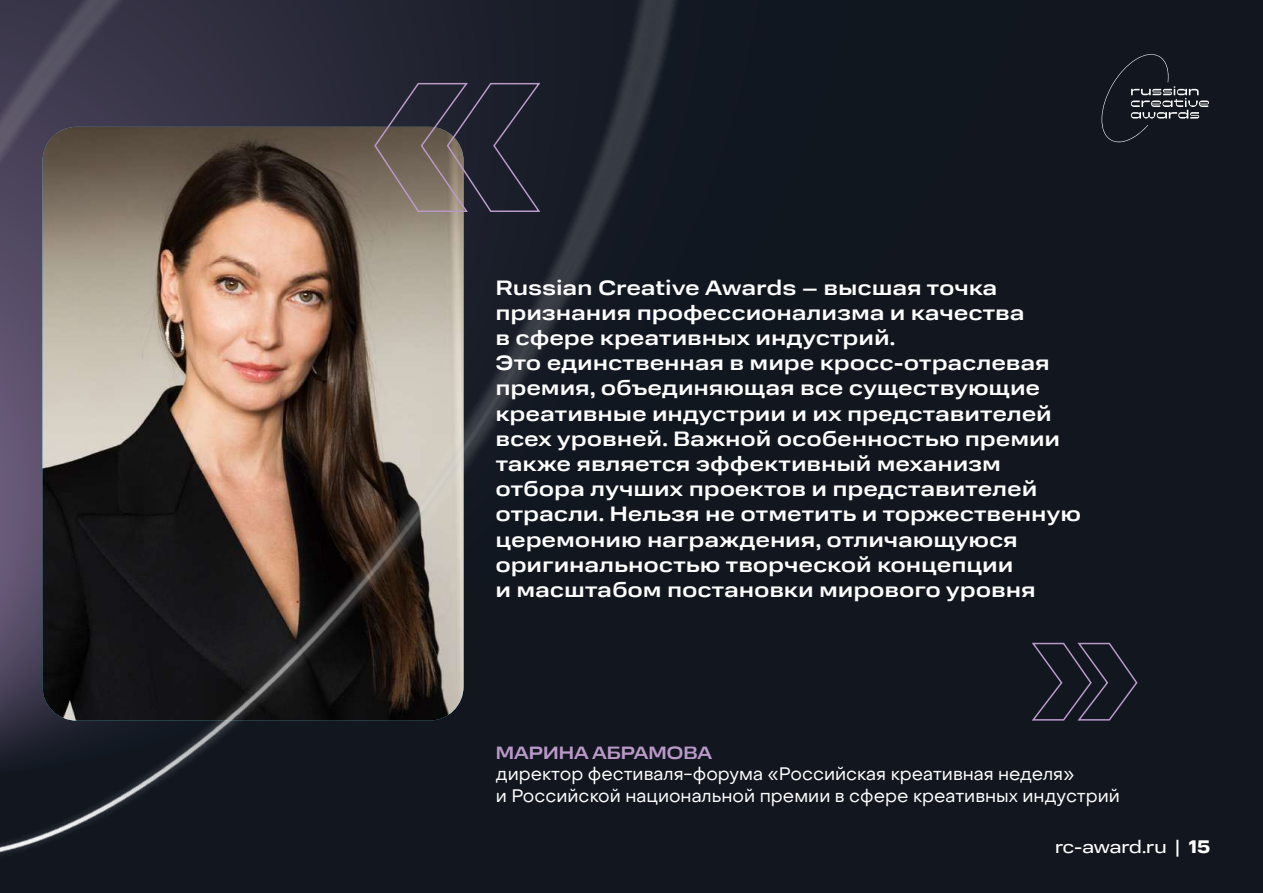
<style>
.page{position:relative;width:1263px;height:893px;background:#11161f}
.page>*{position:absolute;margin:0;border:0;box-sizing:border-box;transform-origin:0 0}
.t1{font:500 21px/25.2px "Normalidad Wide";letter-spacing:.025em;color:#fff}
.t2{font:18px/21.6px "Object Sans";color:#fff}
.t3{font:500 18px "Normalidad Wide";color:#ba99c8}
.t4{font:18px "Normalidad Wide";letter-spacing:-.005em;color:#fff}
.s1{font-weight:700}
</style>
<div class="page">
<svg style="left:1032px;top:642px;width:106px;height:79px"></svg>
<img style="left:0;top:0;width:678px;height:856px">
<svg style="left:1101px;top:54px;width:108px;height:89px"></svg>
<p class="t1" style="left:496px;top:273px;width:586px">Russian Creative Awards – высшая точка признания профессионализма и качества<br>в сфере креативных индустрий.<br>Это единственная в мире кросс-отраслевая премия, объединяющая все существующие креативные индустрии и их представителей всех уровней. Важной особенностью премии также является эффективный механизм отбора лучших проектов и представителей отрасли. Нельзя не отметить и торжественную церемонию награждения, отличающуюся оригинальностью творческой концепции<br>и масштабом постановки мирового уровня</p>
<p class="t3" style="left:496px;top:739px;width:218px">МАРИНА АБРАМОВА</p>
<p class="t2" style="left:496px;top:763px;width:625px">директор фестиваля-форума «Российская креативная неделя»<br>и Российской национальной премии в сфере креативных индустрий</p>
<p class="t4" style="left:1055px;top:833px;width:156px">rc-award.ru | <span class="s1">15</span></p>
</div>
